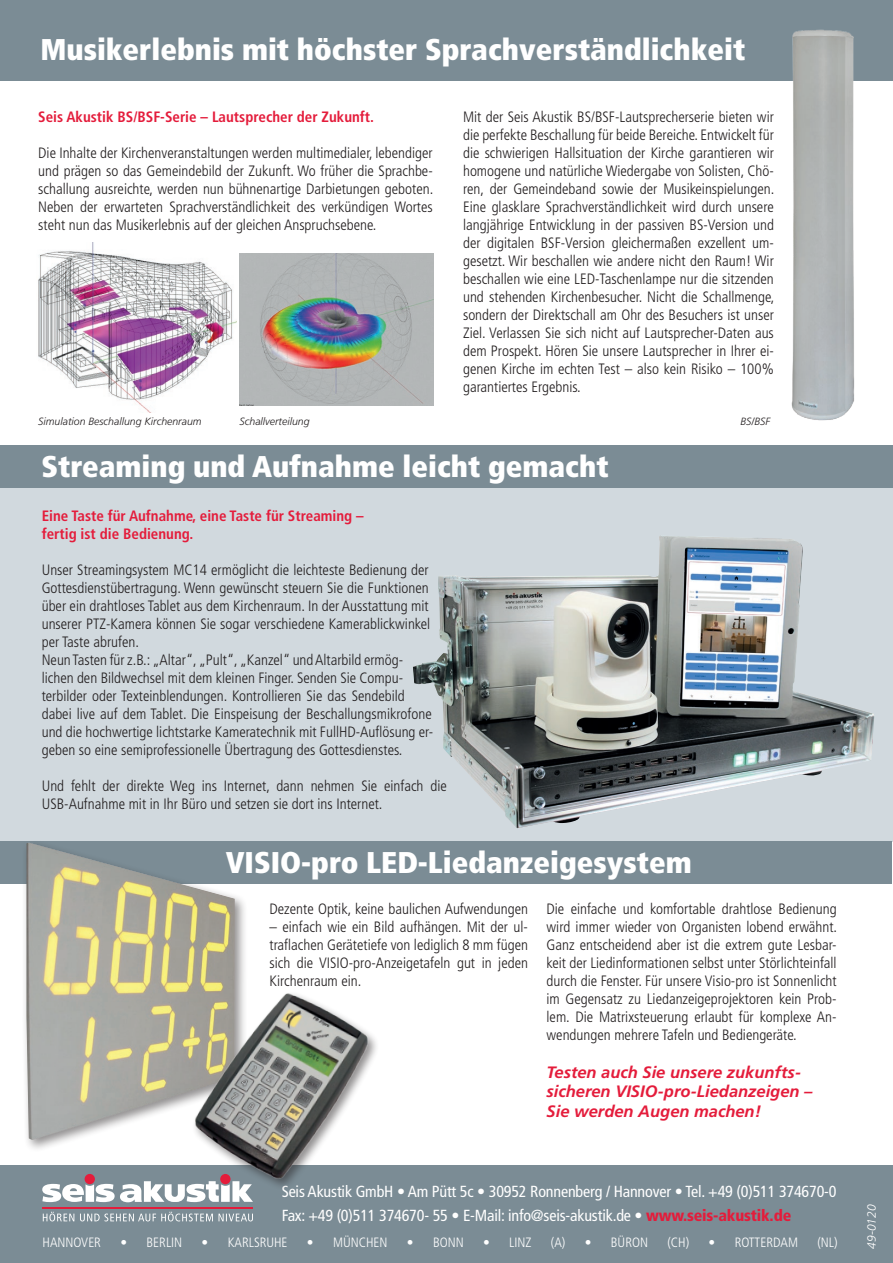
<style>
.page{position:relative;width:893px;height:1263px;background:#fff}
.page>*{position:absolute;margin:0;border:0;box-sizing:border-box;transform-origin:0 0}
.t1{font:900 condensed 30px "Frutiger LT Std";color:#fff}
.t2{font:italic 700 16.5px/19.8px "Frutiger LT Std";color:#e41c3b}
.t3{font:condensed 16.05px/24.2px "Frutiger LT Std";letter-spacing:-.01em;color:#fff}
.t4{font:300 condensed 15px/18px "Frutiger LT Std";color:#231f20;text-align:justify}
.t5{font:700 condensed 15px/18px "Frutiger LT Std";color:#e41c3b}
.t6{font:300 condensed 13.5px "Frutiger LT Std";color:#fff}
.t7{font:italic 300 12px "Frutiger LT Std";color:#fff}
.t8{font:italic 300 10.5px "Frutiger LT Std";color:#231f20}
.s1{font-weight:300}
.s2{font-weight:900;color:#e41c3b}
</style>
<div class="page">
<div style="left:0;top:480px;width:893px;height:362px;background:#d1d9de"></div>
<div style="left:0;top:445px;width:893px;height:42px;background:#7b8c95"></div>
<img style="left:413px;top:536px;width:391px;height:292px">
<div style="left:0;top:1165px;width:893px;height:98px;background:#7b8c95"></div>
<div style="left:85px;top:1174px;width:10px;height:10px;background:#e41c3b;border-radius:50%"></div>
<svg style="left:42px;top:1181px;width:211px;height:21px"></svg>
<hr style="left:43px;top:1207px;width:210px;height:1px;background:#e41c3b">
<svg style="left:43px;top:1212px;width:210px;height:9px"></svg>
<div style="left:0;top:841px;width:892px;height:43px;background:#7b8c95"></div>
<div style="left:21px;top:838px;width:227px;height:315px;background:#231f20;opacity:.5"></div>
<img style="left:26px;top:843px;width:209px;height:297px">
<div style="left:192px;top:990px;width:188px;height:200px;background:#231f20;opacity:.5"></div>
<img style="left:185px;top:980px;width:191px;height:213px">
<div style="left:0;top:0;width:893px;height:81px;background:#7b8c95"></div>
<img style="left:791px;top:29px;width:64px;height:392px">
<img style="left:38px;top:243px;width:198px;height:169px">
<img style="left:239px;top:253px;width:195px;height:153px">
<h1 class="t1" style="left:40px;top:31px;width:706px">Musikerlebnis mit höchster Sprachverständlichkeit</h1>
<p class="t5" style="left:38px;top:108px;width:337px">Seis Akustik BS/BSF-Serie – Lautsprecher der Zukunft.</p>
<p class="t4" style="left:38px;top:144px;width:397px">Die Inhalte der Kirchenveranstaltungen werden multimedialer, lebendiger und prägen so das Gemeindebild der Zukunft. Wo früher die Sprachbe&shy;schallung ausreichte, werden nun bühnenartige Darbietungen geboten.<br>Neben der erwarteten Sprachverständlichkeit des verkündigen Wortes steht nun das Musikerlebnis auf der gleichen Anspruchsebene.</p>
<p class="t4" style="left:463px;top:108px;width:313px">Mit der Seis Akustik BS/BSF-Lautsprecherserie bieten wir die perfekte Beschallung für beide Bereiche. Entwickelt für die schwierigen Hallsituation der Kirche garantieren wir homogene und natürliche Wiedergabe von Solisten, Chö&shy;ren, der Gemeindeband sowie der Musikeinspielungen.<br>Eine glasklare Sprachverständlichkeit wird durch unsere langjährige Entwicklung in der passiven BS-Version und der digitalen BSF-Version gleichermaßen exzellent um&shy;gesetzt. Wir beschallen wie andere nicht den Raum! Wir beschallen wie eine LED-Taschenlampe nur die sitzenden und stehenden Kirchenbesucher. Nicht die Schallmenge, sondern der Direktschall am Ohr des Besuchers ist unser Ziel. Verlassen Sie sich nicht auf Lautsprecher-Daten aus dem Prospekt. Hören Sie unsere Lautsprecher in Ihrer ei&shy;genen Kirche im echten Test – also kein Risiko – 100% garantiertes Ergebnis.</p>
<p class="t8" style="left:38px;top:415px;width:165px">Simulation Beschallung Kirchenraum</p>
<p class="t8" style="left:240px;top:415px;width:71px">Schallverteilung</p>
<p class="t8" style="left:740px;top:415px;width:31px">BS/BSF</p>
<h1 class="t1" style="left:42px;top:448px;width:568px">Streaming und Aufnahme leicht gemacht</h1>
<p class="t5" style="left:42px;top:506px;width:323px">Eine Taste für Aufnahme, eine Taste für Streaming – fertig ist die Bedienung.</p>
<p class="t4" style="left:42px;top:561px;width:393px;text-align:left">Unser Streamingsystem MC14 ermöglicht die leichteste Bedienung der Gottesdienstübertragung. Wenn gewünscht steuern Sie die Funktionen über ein drahtloses Tablet aus dem Kirchenraum. In der Ausstattung mit unserer PTZ-Kamera können Sie sogar verschiedene Kamerablickwinkel per Taste abrufen.<br>Neun Tasten für z.B.: „Altar“, „Pult“, „Kanzel“ und Altarbild ermög&shy;lichen den Bildwechsel mit dem kleinen Finger. Senden Sie Compu&shy;terbilder oder Texteinblendungen. Kontrollieren Sie das Sendebild dabei live auf dem Tablet. Die Einspeisung der Beschallungsmikrofone und die hochwertige lichtstarke Kameratechnik mit FullHD-Auflösung er&shy;geben so eine semiprofessionelle Übertragung des Gottesdienstes.</p>
<p class="t4" style="left:42px;top:777px;width:407px">Und fehlt der direkte Weg ins Internet, dann nehmen Sie einfach die<br>USB-Aufnahme mit in Ihr Büro und setzen sie dort ins Internet.</p>
<h1 class="t1" style="left:226px;top:844px;width:467px">VISIO-pro LED-Liedanzeigesystem</h1>
<p class="t4" style="left:270px;top:900px;width:260px">Dezente Optik, keine baulichen Aufwendungen</p>
<p class="t4" style="left:270px;top:918px;width:260px">– einfach wie ein Bild aufhängen. Mit der ul&shy;traflachen Gerätetiefe von lediglich 8 mm fügen sich die VISIO-pro-Anzeigetafeln gut in jeden Kirchenraum ein.</p>
<p class="t4" style="left:547px;top:900px;width:292px">Die einfache und komfortable drahtlose Bedienung wird immer wieder von Organisten lobend erwähnt.<br>Ganz entscheidend aber ist die extrem gute Lesbar&shy;keit der Liedinformationen selbst unter Störlichteinfall durch die Fenster. Für unsere Visio-pro ist Sonnenlicht im Gegensatz zu Liedanzeigeprojektoren kein Prob&shy;lem. Die Matrixsteuerung erlaubt für komplexe An&shy;wendungen mehrere Tafeln und Bediengeräte.</p>
<p class="t2" style="left:547px;top:1062px;width:267px">Testen auch Sie unsere zukunfts&shy;sicheren VISIO-pro-Liedanzeigen –<br>Sie werden Augen machen!</p>
<p class="t3" style="left:282px;top:1179px;width:556px">Seis Akustik GmbH • Am Pütt 5c • 30952 Ronnenberg / Hannover • Tel. +49 (0)511 374670-0<br>Fax: +49 (0)511 374670- 55 • E-Mail: info@seis-akustik.de <span class="s1">•</span> <span class="s2">www.seis-akustik.de</span></p>
<p class="t6" style="left:43px;top:1235px;width:60px">HANNOVER</p>
<p class="t6" style="left:120px;top:1235px;width:63px">• BERLIN</p>
<p class="t6" style="left:202px;top:1235px;width:87px">• KARLSRUHE</p>
<p class="t6" style="left:307px;top:1235px;width:82px">• MÜNCHEN</p>
<p class="t6" style="left:407px;top:1235px;width:58px">• BONN</p>
<p class="t6" style="left:483px;top:1235px;width:50px">• LINZ</p>
<p class="t6" style="left:551px;top:1235px;width:42px">(A) •</p>
<p class="t6" style="left:611px;top:1235px;width:39px">BÜRON</p>
<p class="t6" style="left:667px;top:1235px;width:23px">(CH)</p>
<p class="t6" style="left:709px;top:1235px;width:91px">• ROTTERDAM</p>
<p class="t6" style="left:817px;top:1235px;width:22px">(NL)</p>
<p class="t7" style="left:865px;top:1249px;width:46px;rotate:-90deg">49-0120</p>
</div>
